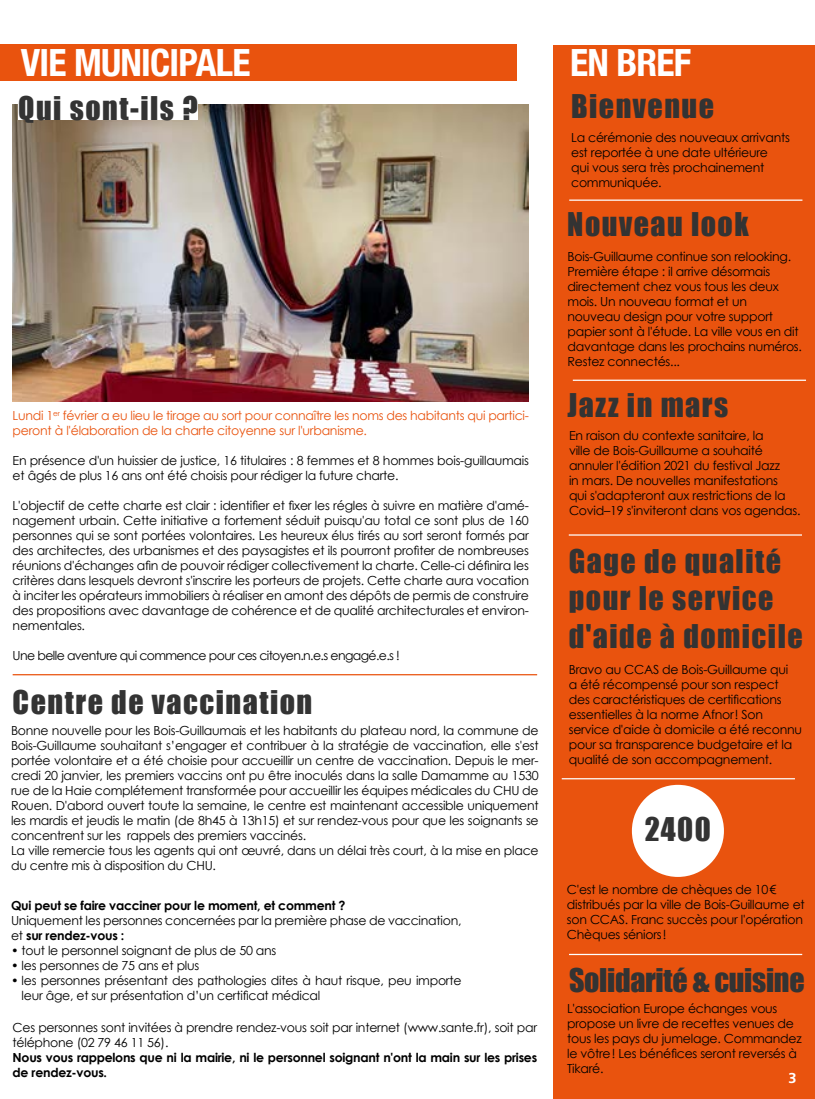
<style>
.page{position:relative;width:815px;height:1099px;background:#fff}
.page>*{position:absolute;margin:0;border:0;box-sizing:border-box;transform-origin:0 0}
.t1{font:700 condensed 37.5px "Helvetica Neue";letter-spacing:-.02em;color:#fff}
.t2{font:30px/37.5px "Impact";letter-spacing:.05em;color:#333}
.t3{font:30px "Impact";letter-spacing:-.01em;color:#333}
.t4{font:700 15px "Carto Gothic Std";color:#fff}
.t5{font:12.5px/15px "Century Gothic";letter-spacing:-.02em;color:#000}
.t6{font:700 12.5px/15px "Century Gothic";letter-spacing:-.02em;color:#000}
.t7{font:12.5px/15px "Century Gothic";letter-spacing:-.02em;color:#e9530e}
.t8{font:12.5px "Century Gothic";letter-spacing:-.05em;color:#000}
.s1{font-weight:700}
</style>
<div class="page">
<img style="left:13px;top:104px;width:516px;height:297px">
<div style="left:18px;top:96px;width:180px;height:24px;background:#fff"></div>
<hr style="left:13px;top:674px;width:524px;height:1px;background:#e9530e">
<div style="left:553px;top:45px;width:262px;height:1053px;background:#e9530e"></div>
<div style="left:632px;top:784px;width:92px;height:92px;background:#fff;border-radius:50%"></div>
<div style="left:0;top:44px;width:516px;height:36px;background:#e9530e"></div>
<hr style="left:569px;top:199px;width:233px;height:2px;background:#fff">
<hr style="left:569px;top:534px;width:233px;height:1px;background:#fff">
<hr style="left:569px;top:953px;width:233px;height:2px;background:#fff">
<hr style="left:573px;top:379px;width:233px;height:2px;background:#fff">
<hr style="left:562px;top:778px;width:233px;height:1px;background:#fff">
<h1 class="t1" style="left:21px;top:40px;width:231px">VIE MUNICIPALE</h1>
<h2 class="t2" style="left:18px;top:89px;width:181px">Qui sont-ils ?</h2>
<p class="t7" style="left:13px;top:408px;width:518px">Lundi 1<sup>er</sup> février a eu lieu le tirage au sort pour connaître les noms des habitants qui partici&shy;peront à l'élaboration de la charte citoyenne sur l'urbanisme.</p>
<p class="t5" style="left:13px;top:453px;width:518px">En présence d'un huissier de justice, 16 titulaires : 8 femmes et 8 hommes bois-guillaumais et âgés de plus 16 ans ont été choisis pour rédiger la future charte.</p>
<p class="t5" style="left:13px;top:498px;width:518px;text-align:justify">L'objectif de cette charte est clair : identifier et fixer les régles à suivre en matière d'amé&shy;nagement urbain. Cette initiative a fortement séduit puisqu'au total ce sont plus de 160 personnes qui se sont portées volontaires. Les heureux élus tirés au sort seront formés par des architectes, des urbanismes et des paysagistes et ils pourront profiter de nombreuses réunions d'échanges afin de pouvoir rédiger collectivement la charte. Celle-ci définira les critères dans lesquels devront s'inscrire les porteurs de projets. Cette charte aura vocation à inciter les opérateurs immobiliers à réaliser en amont des dépôts de permis de construire des propositions avec davantage de cohérence et de qualité architecturales et environ&shy;nementales.</p>
<p class="t8" style="left:13px;top:647px;width:389px">Une belle aventure qui commence pour ces citoyen.n.e.s engagé.e.s !</p>
<h2 class="t2" style="left:13px;top:682px;width:301px">Centre de vaccination</h2>
<p class="t5" style="left:11px;top:723px;width:529px">Bonne nouvelle pour les Bois-Guillaumais et les habitants du plateau nord, la commune de Bois-Guillaume souhaitant s’engager et contribuer à la stratégie de vaccination, elle s'est portée volontaire et a été choisie pour accueillir un centre de vaccination. Depuis le mer&shy;credi 20 janvier, les premiers vaccins ont pu être inoculés dans la salle Damamme au 1530 rue de la Haie complétement transformée pour accueillir les équipes médicales du CHU de Rouen. D'abord ouvert toute la semaine, le centre est maintenant accessible uniquement les mardis et jeudis le matin (de 8h45 à 13h15) et sur rendez-vous pour que les soignants se concentrent sur les rappels des premiers vaccinés.<br>La ville remercie tous les agents qui ont œuvré, dans un délai très court, à la mise en place du centre mis à disposition du CHU.</p>
<p class="t6" style="left:11px;top:897px;width:336px">Qui peut se faire vacciner pour le moment, et comment ?</p>
<p class="t5" style="left:11px;top:912px;width:452px">Uniquement les personnes concernées par la première phase de vaccination, et <span class="s1">sur rendez-vous :</span></p>
<p class="t5" style="left:11px;top:942px;width:267px">• tout le personnel soignant de plus de 50 ans</p>
<p class="t5" style="left:11px;top:957px;width:190px">• les personnes de 75 ans et plus</p>
<p class="t5" style="left:22px;top:972px;width:441px;text-indent:-11px">• les personnes présentant des pathologies dites à haut risque, peu importe leur âge, et sur présentation d’un certificat médical</p>
<p class="t5" style="left:13px;top:1019px;width:526px">Ces personnes sont invitées à prendre rendez-vous soit par internet (www.sante.fr), soit par téléphone (02 79 46 11 56).</p>
<p class="t6" style="left:13px;top:1049px;width:526px">Nous vous rappelons que ni la mairie, ni le personnel soignant n'ont la main sur les prises de rendez-vous.</p>
<h1 class="t1" style="left:570px;top:40px;width:123px">EN BREF</h1>
<h2 class="t2" style="left:571px;top:87px;width:144px">Bienvenue</h2>
<p class="t5" style="left:571px;top:129px;width:220px">La cérémonie des nouveaux arrivants est reportée à une date ultérieure<br>qui vous sera très prochainement communiquée.</p>
<h2 class="t2" style="left:567px;top:205px;width:183px">Nouveau look</h2>
<p class="t5" style="left:568px;top:248px;width:236px">Bois-Guillaume continue son relooking.<br>Première étape : il arrive désormais directement chez vous tous les deux mois. Un nouveau format et un nouveau design pour votre support papier sont à l'étude. La ville vous en dit davantage dans les prochains numéros.<br>Restez connectés...</p>
<h2 class="t2" style="left:568px;top:386px;width:162px">Jazz in mars</h2>
<p class="t5" style="left:569px;top:428px;width:233px">En raison du contexte sanitaire, la<br>ville de Bois-Guillaume a souhaité annuler l'édition 2021 du festival Jazz<br>in mars. De nouvelles manifestations<br>qui s'adapteront aux restrictions de la Covid–19 s'inviteront dans vos agendas.</p>
<h2 class="t2" style="left:569px;top:541px;width:235px">Gage de qualité pour le service d'aide à domicile</h2>
<p class="t5" style="left:569px;top:661px;width:235px">Bravo au CCAS de Bois-Guillaume qui<br>a été récompensé pour son respect des caractéristiques de certifications essentielles à la norme Afnor! Son service d'aide à domicile a été reconnu pour sa transparence budgetaire et la qualité de son accompagnement.</p>
<h2 class="t2" style="left:645px;top:809px;width:68px">2400</h2>
<p class="t5" style="left:567px;top:882px;width:239px">C'est le nombre de chèques de 10€ distribués par la ville de Bois-Guillaume et son CCAS. Franc succès pour l'opération Chèques séniors!</p>
<h2 class="t3" style="left:569px;top:957px;width:237px">Solidarité &amp; cuisine</h2>
<p class="t5" style="left:567px;top:1001px;width:236px">L'association Europe échanges vous propose un livre de recettes venues de tous les pays du jumelage. Commandez le vôtre! Les bénéfices seront reversés à<br>Tikaré.</p>
<p class="t4" style="left:788px;top:1068px;width:10px">3</p>
</div>
